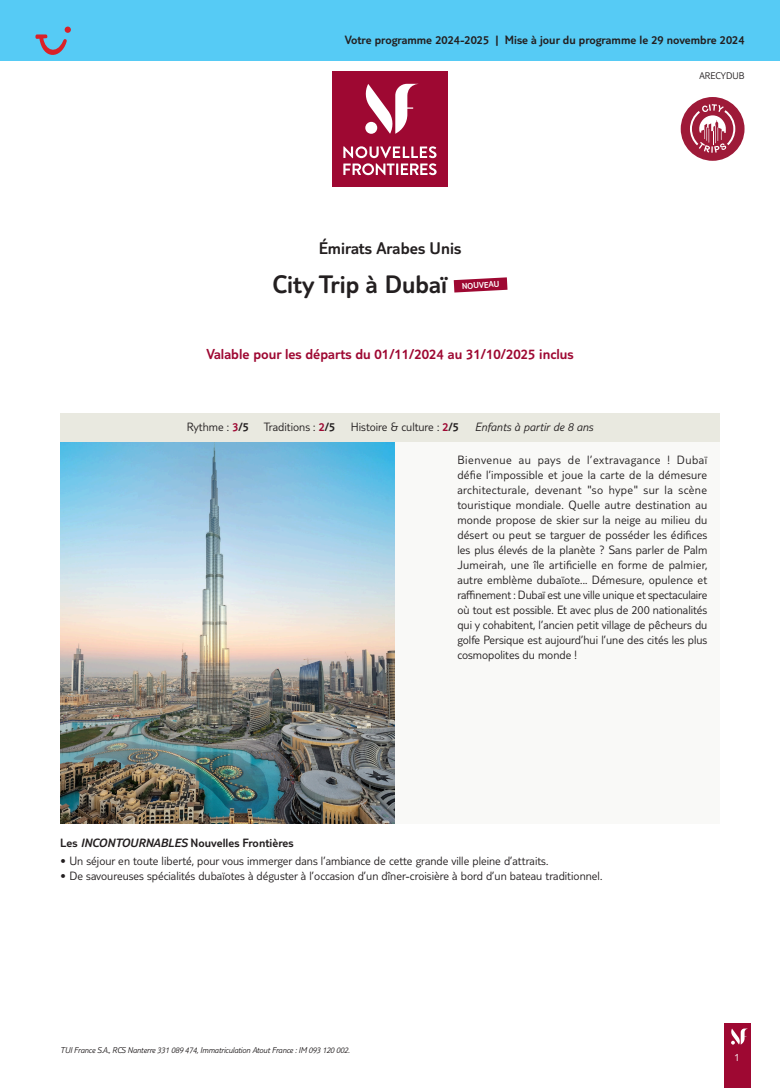
<style>
.page{position:relative;width:780px;height:1088px;background:#fff}
.page>*{position:absolute;margin:0;border:0;box-sizing:border-box;transform-origin:0 0}
.t1{font:300 26.25px "TUI Type";color:#231f20}
.t2{font:300 17.5px "TUI Type";color:#231f20}
.t3{font:300 15px "TUI Type";color:#9e0832}
.t4{font:300 12.5px/15px "TUI Type";color:#231f20;text-align:justify}
.t5{font:300 12.5px "TUI Type";color:#231f20}
.t6{font:300 11.25px "TUI Type";color:#fff}
.t7{font:300 10px "TUI Type";color:#231f20}
.t8{font:italic 300 8.75px "TUI Type";letter-spacing:-.02em;color:#231f20}
.t9{font:300 8.75px "TUI Type";color:#fff}
.s1{color:#9e0832}
.s2{font-style:inherit}
.s3{font-style:italic}
</style>
<div class="page">
<div style="left:724px;top:1023px;width:26px;height:65px;background:#9e0832"></div>
<svg style="left:731px;top:1028px;width:17px;height:16px"></svg>
<div style="left:60px;top:441px;width:659px;height:383px;background:#f9f9f7"></div>
<div style="left:0;top:0;width:780px;height:60px;background:#56cbf5"></div>
<div style="left:332px;top:72px;width:115px;height:115px;background:#9e0832"></div>
<svg style="left:343px;top:146px;width:93px;height:29px"></svg>
<svg style="left:365px;top:84px;width:52px;height:50px"></svg>
<svg style="left:453px;top:277px;width:54px;height:15px"></svg>
<img style="left:60px;top:441px;width:335px;height:383px">
<div style="left:60px;top:413px;width:659px;height:28px;background:#e9e9e0"></div>
<svg style="left:35px;top:27px;width:36px;height:28px"></svg>
<div style="left:680px;top:97px;width:64px;height:64px;background:#9e1a38;border-radius:50%"></div>
<svg style="left:690px;top:104px;width:45px;height:49px"></svg>
<p class="t5" style="left:345px;top:33px;width:401px">Votre programme 2024-2025 | Mise à jour du programme le 29 novembre 2024</p>
<p class="t7" style="left:699px;top:70px;width:46px">ARECYDUB</p>
<h2 class="t2" style="left:319px;top:239px;width:144px">Émirats Arabes Unis</h2>
<h1 class="t1" style="left:272px;top:269px;width:176px">City Trip à Dubaï</h1>
<p class="t9" style="left:461px;top:281px;width:39px;rotate:-3deg">NOUVEAU</p>
<p class="t3" style="left:206px;top:346px;width:368px">Valable pour les départs du 01/11/2024 au 31/10/2025 inclus</p>
<p class="t4" style="left:187px;top:419px;width:408px">Rythme : <span class="s1">3</span><span class="s2">/5</span> Traditions : <span class="s1">2</span><span class="s2">/5</span> Histoire &amp; culture : <span class="s1">2</span><span class="s2">/5</span> <span class="s3">Enfants à partir de 8 ans</span></p>
<p class="t4" style="left:457px;top:452px;width:251px">Bienvenue au pays de l’extravagance ! Dubaï défie l’impossible et joue la carte de la démesure architecturale, devenant "so hype" sur la scène touristique mondiale. Quelle autre destination au monde propose de skier sur la neige au milieu du désert ou peut se targuer de posséder les édifices les plus élevés de la planète ? Sans parler de Palm Jumeirah, une île artificielle en forme de palmier, autre emblème dubaïote... Démesure, opulence et raffinement : Dubaï est une ville unique et spectaculaire où tout est possible. Et avec plus de 200 nationalités qui y cohabitent, l’ancien petit village de pêcheurs du golfe Persique est aujourd’hui l’une des cités les plus cosmopolites du monde !</p>
<p class="t5" style="left:60px;top:835px;width:235px">Les <span class="s3">INCONTOURNABLES</span> Nouvelles Frontières</p>
<p class="t4" style="left:60px;top:853px;width:489px">• Un séjour en toute liberté, pour vous immerger dans l’ambiance de cette grande ville pleine d’attraits.</p>
<p class="t4" style="left:60px;top:868px;width:543px">• De savoureuses spécialités dubaïotes à déguster à l’occasion d’un dîner-croisière à bord d’un bateau traditionnel.</p>
<p class="t8" style="left:60px;top:1045px;width:291px">TUI France S.A., RCS Nanterre 331 089 474, Immatriculation Atout France : IM 093 120 002.</p>
<p class="t6" style="left:734px;top:1050px;width:7px">1</p>
</div>
